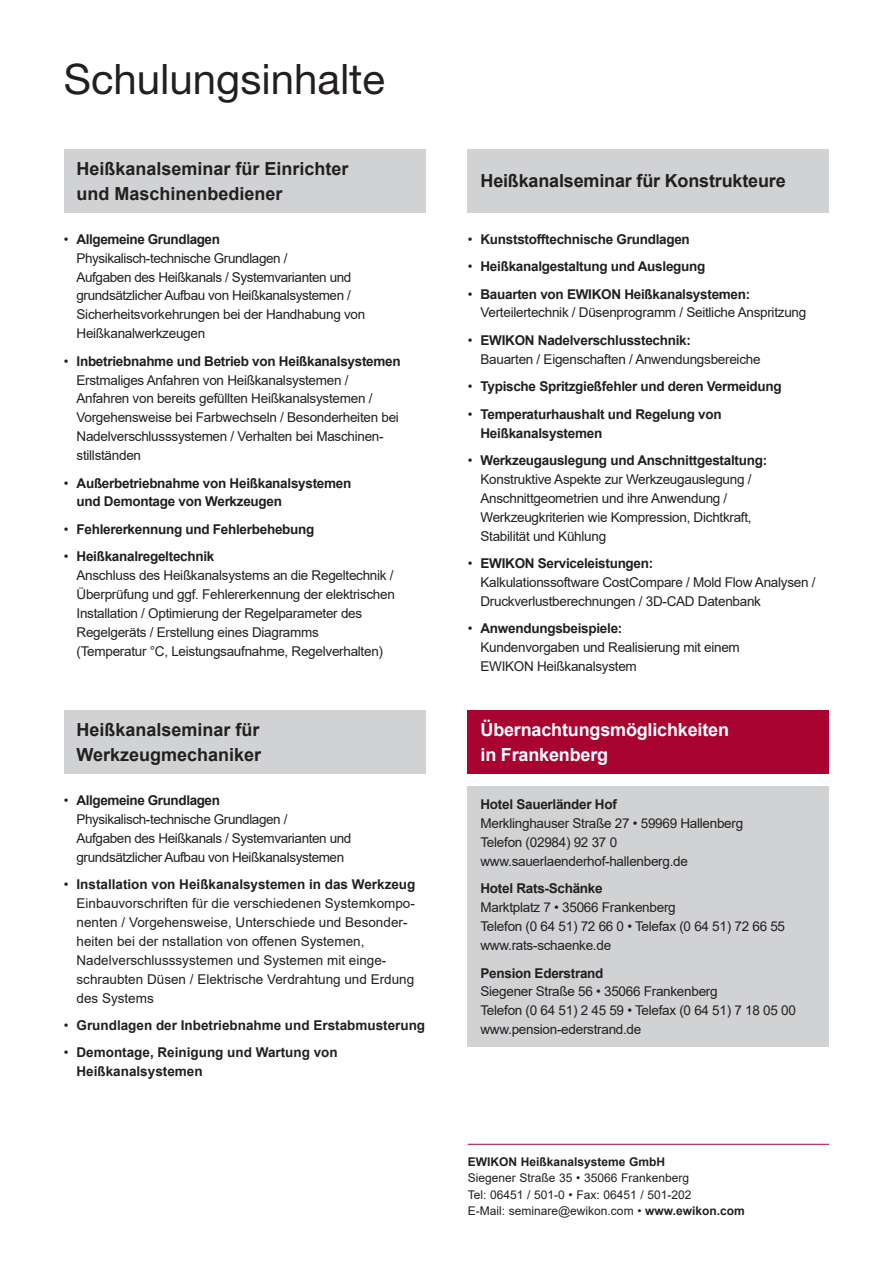
<style>
.page{position:relative;width:893px;height:1263px;background:#fff}
.page>*{position:absolute;margin:0;border:0;box-sizing:border-box;transform-origin:0 0}
.t1{font:42px "Helvetica Neue LT Std";color:#231f20}
.t2{font:700 18px/25.2px "Arial";color:#231f20}
.t3{font:700 18px/25.2px "Arial";letter-spacing:-.01em;color:#fff}
.t4{font:13.5px/18.9px "Arial";letter-spacing:-.02em;color:#231f20}
.t5{font:13.5px/18.9px "Arial";color:#231f20}
.t6{font:700 13.5px/18.9px "Arial";letter-spacing:-.02em;color:#231f20}
.t7{font:700 13.5px/18.9px "Arial";color:#231f20}
.t8{font:12px/16.2px "Arial";color:#231f20}
.t9{font:700 12px "Arial";color:#231f20}
.s1{font-weight:700}
.s2{font-weight:400}
</style>
<div class="page">
<div style="left:468px;top:149px;width:361px;height:64px;background:#d1d2d4"></div>
<hr style="left:468px;top:1144px;width:361px;height:1px;background:#a90332">
<div style="left:468px;top:710px;width:361px;height:64px;background:#a90332"></div>
<div style="left:468px;top:787px;width:361px;height:260px;background:#d1d2d4"></div>
<div style="left:64px;top:149px;width:361px;height:64px;background:#d1d2d4"></div>
<div style="left:64px;top:710px;width:361px;height:64px;background:#d1d2d4"></div>
<p class="t1" style="left:64px;top:54px;width:323px">Schulungsinhalte</p>
<p class="t2" style="left:77px;top:156px;width:274px">Heißkanalseminar für Einrichter und Maschinenbediener</p>
<p class="t4" style="left:77px;top:229px;width:290px;text-indent:-13px">• <span class="s1">Allgemeine Grundlagen<br></span>Physikalisch-technische Grundlagen /<br>Aufgaben des Heißkanals / Systemvarianten und grundsätzlicher Aufbau von Heißkanalsystemen / Sicherheitsvorkehrungen bei der Handhabung von Heißkanalwerkzeugen</p>
<p class="t4" style="left:77px;top:351px;width:326px;text-indent:-13px">• <span class="s1">Inbetriebnahme und Betrieb von Heißkanalsystemen </span>Erstmaliges Anfahren von Heißkanalsystemen / Anfahren von bereits gefüllten Heißkanalsystemen / Vorgehensweise bei Farbwechseln / Besonderheiten bei Nadelverschlusssystemen / Verhalten bei Maschinen&shy;stillständen</p>
<p class="t6" style="left:77px;top:473px;width:276px;text-indent:-13px"><span class="s2">•</span> Außerbetriebnahme von Heißkanalsystemen und Demontage von Werkzeugen</p>
<p class="t6" style="left:64px;top:520px;width:252px"><span class="s2">•</span> Fehlererkennung und Fehlerbehebung</p>
<p class="t4" style="left:77px;top:547px;width:320px;text-indent:-13px">• <span class="s1">Heißkanalregeltechnik<br></span>Anschluss des Heißkanalsystems an die Regeltechnik / Überprüfung und ggf. Fehlererkennung der elektrischen Installation / Optimierung der Regelparameter des Regelgeräts / Erstellung eines Diagramms<br>(Temperatur °C, Leistungsaufnahme, Regelverhalten)</p>
<p class="t2" style="left:77px;top:717px;width:186px">Heißkanalseminar für<br>Werkzeugmechaniker</p>
<p class="t4" style="left:77px;top:791px;width:276px;text-indent:-13px">• <span class="s1">Allgemeine Grundlagen </span>Physikalisch-technische Grundlagen /<br>Aufgaben des Heißkanals / Systemvarianten und grundsätzlicher Aufbau von Heißkanalsystemen</p>
<p class="t5" style="left:77px;top:875px;width:340px;text-indent:-13px">• <span class="s1">Installation von Heißkanalsystemen in das Werkzeug </span>Einbauvorschriften für die verschiedenen Systemkompo&shy;nenten / Vorgehensweise, Unterschiede und Besonder&shy;heiten bei der nstallation von offenen Systemen, Nadelverschlusssystemen und Systemen mit einge&shy;schraubten Düsen / Elektrische Verdrahtung und Erdung des Systems</p>
<p class="t7" style="left:64px;top:1016px;width:363px"><span class="s2">•</span> Grundlagen der Inbetriebnahme und Erstabmusterung</p>
<p class="t7" style="left:77px;top:1043px;width:263px;text-indent:-13px"><span class="s2">•</span> Demontage, Reinigung und Wartung von<br>Heißkanalsystemen</p>
<p class="t2" style="left:480px;top:169px;width:307px">Heißkanalseminar für Konstrukteure</p>
<p class="t6" style="left:468px;top:230px;width:224px"><span class="s2">•</span> Kunststofftechnische Grundlagen</p>
<p class="t6" style="left:468px;top:257px;width:239px"><span class="s2">•</span> Heißkanalgestaltung und Auslegung</p>
<p class="t4" style="left:480px;top:284px;width:327px;text-indent:-13px">• <span class="s1">Bauarten von EWIKON Heißkanalsystemen:<br></span>Verteilertechnik / Düsenprogramm / Seitliche Anspritzung</p>
<p class="t4" style="left:480px;top:331px;width:282px;text-indent:-13px">• <span class="s1">EWIKON Nadelverschlusstechnik:<br></span>Bauarten / Eigenschaften / Anwendungsbereiche</p>
<p class="t6" style="left:468px;top:377px;width:315px"><span class="s2">•</span> Typische Spritzgießfehler und deren Vermeidung</p>
<p class="t6" style="left:480px;top:405px;width:243px;text-indent:-13px"><span class="s2">•</span> Temperaturhaushalt und Regelung von<br>Heißkanalsystemen</p>
<p class="t4" style="left:480px;top:451px;width:288px;text-indent:-13px">• <span class="s1">Werkzeugauslegung und Anschnittgestaltung:<br></span>Konstruktive Aspekte zur Werkzeugauslegung / Anschnittgeometrien und ihre Anwendung / Werkzeugkriterien wie Kompression, Dichtkraft, Stabilität und Kühlung</p>
<p class="t4" style="left:480px;top:554px;width:337px;text-indent:-13px">• <span class="s1">EWIKON Serviceleistungen:<br></span>Kalkulationssoftware CostCompare / Mold Flow Analysen /<br>Druckverlustberechnungen / 3D-CAD Datenbank</p>
<p class="t4" style="left:480px;top:619px;width:261px;text-indent:-13px">• <span class="s1">Anwendungsbeispiele:<br></span>Kundenvorgaben und Realisierung mit einem<br>EWIKON Heißkanalsystem</p>
<p class="t3" style="left:480px;top:717px;width:250px">Übernachtungsmöglichkeiten in Frankenberg</p>
<p class="t4" style="left:480px;top:795px;width:264px"><span class="s1">Hotel Sauerländer Hof<br></span>Merklinghauser Straße 27 • 59969 Hallenberg<br>Telefon (02984) 92 37 0 www.sauerlaenderhof-hallenberg.de</p>
<p class="t4" style="left:480px;top:879px;width:306px"><span class="s1">Hotel Rats-Schänke<br></span>Marktplatz 7 • 35066 Frankenberg<br>Telefon (0 64 51) 72 66 0 • Telefax (0 64 51) 72 66 55 www.rats-schaenke.de</p>
<p class="t4" style="left:480px;top:963px;width:317px"><span class="s1">Pension Ederstrand<br></span>Siegener Straße 56 • 35066 Frankenberg<br>Telefon (0 64 51) 2 45 59 • Telefax (0 64 51) 7 18 05 00 www.pension-ederstrand.de</p>
<p class="t9" style="left:468px;top:1153px;width:199px">EWIKON Heißkanalsysteme GmbH</p>
<p class="t8" style="left:468px;top:1170px;width:223px">Siegener Straße 35 • 35066 Frankenberg</p>
<p class="t8" style="left:468px;top:1186px;width:279px">Tel: 06451 / 501-0 • Fax: 06451 / 501-202<br>E-Mail: seminare@ewikon.com • <span class="s1">www.ewikon.com</span></p>
</div>
